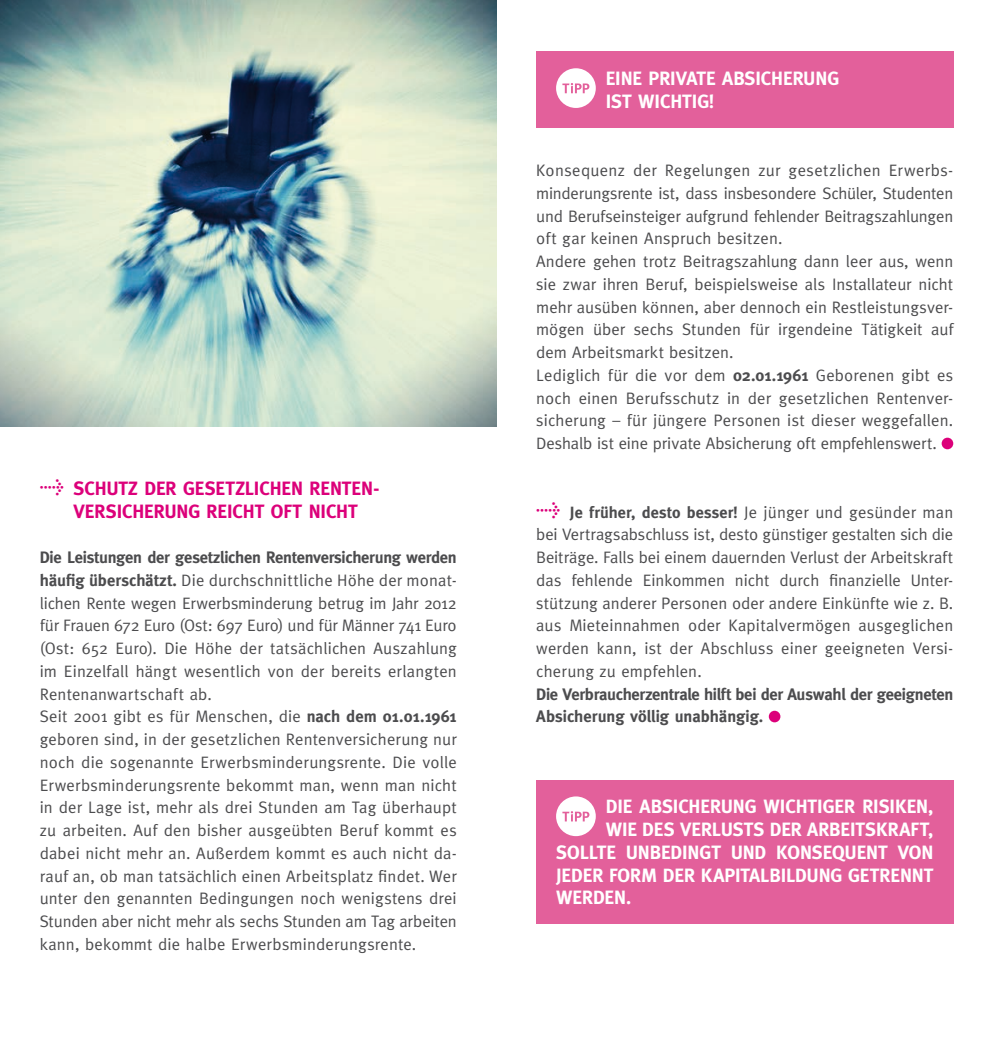
<style>
.page{position:relative;width:993px;height:1042px;background:#fff}
.page>*{position:absolute;margin:0;border:0;box-sizing:border-box;transform-origin:0 0}
.t1{font:700 19.25px/22.8px "Meta";color:#fff}
.t2{font:700 19.25px/22.8px "Meta";color:#dc007a}
.t3{font:16.62px/22.8px "Meta";letter-spacing:.01em;color:#4c4c4e}
.t4{font:700 16.62px/22.8px "Meta";letter-spacing:-.015em;color:#4c4c4e}
.s1{font-family:"Meta Normal Italic Expert";font-weight:400;font-size:28px}
.s2{font-weight:700}
.s3{font-family:"Meta Normal Italic Expert";font-size:28px;color:#dc007a}
.s4{font-weight:700;font-size:16.28px}
</style>
<div class="page">
<img style="left:0;top:0;width:496px;height:426px">
<div style="left:536px;top:52px;width:416px;height:76px;background:#e3609b"></div>
<div style="left:941px;top:438px;width:11px;height:11px;background:#dc007a;border-radius:50%"></div>
<div style="left:768px;top:711px;width:12px;height:11px;background:#dc007a;border-radius:50%"></div>
<svg style="left:556px;top:68px;width:39px;height:40px"></svg>
<div style="left:536px;top:780px;width:416px;height:144px;background:#e3609b"></div>
<svg style="left:556px;top:796px;width:39px;height:40px"></svg>
<p class="t2" style="left:73px;top:477px;width:307px;text-indent:-34px"><span class="s1">t</span> SCHUTZ DER GESETZLICHEN RENTEN-<br>VERSICHERUNG REICHT OFT NICHT</p>
<p class="t3" style="left:40px;top:546px;width:418px"><span class="s2">Die Leistungen der gesetzlichen Rentenversicherung werden häufig überschätzt.</span> Die durchschnittliche Höhe der monat&shy;lichen Rente wegen Erwerbsminderung betrug im Jahr 2012 für Frauen 672 Euro (Ost: 697 Euro) und für Männer 741 Euro (Ost: 652 Euro). Die Höhe der tatsächlichen Auszahlung im Einzelfall hängt wesentlich von der bereits erlangten Rentenanwartschaft ab.<br>Seit 2001 gibt es für Menschen, die <span class="s2">nach dem 01.01.1961 </span>geboren sind, in der gesetzlichen Rentenversicherung nur noch die sogenannte Erwerbsminderungsrente. Die volle Erwerbsminderungsrente bekommt man, wenn man nicht in der Lage ist, mehr als drei Stunden am Tag überhaupt zu arbeiten. Auf den bisher ausgeübten Beruf kommt es dabei nicht mehr an. Außerdem kommt es auch nicht da&shy;rauf an, ob man tatsächlich einen Arbeitsplatz findet. Wer unter den genannten Bedingungen noch wenigstens drei Stunden aber nicht mehr als sechs Stunden am Tag arbeiten kann, bekommt die halbe Erwerbsminderungsrente.</p>
<p class="t1" style="left:605px;top:67px;width:235px">EINE PRIVATE ABSICHERUNG<br>IST WICHTIG!</p>
<p class="t3" style="left:536px;top:159px;width:418px">Konsequenz der Regelungen zur gesetzlichen Erwerbs&shy;minderungsrente ist, dass insbesondere Schüler, Studenten und Berufseinsteiger aufgrund fehlender Beitragszahlungen oft gar keinen Anspruch besitzen.<br>Andere gehen trotz Beitragszahlung dann leer aus, wenn sie zwar ihren Beruf, beispielsweise als Installateur nicht mehr ausüben können, aber dennoch ein Restleistungsver&shy;mögen über sechs Stunden für irgendeine Tätigkeit auf dem Arbeitsmarkt besitzen.<br>Lediglich für die vor dem <span class="s2">02.01.1961</span> Geborenen gibt es noch einen Berufsschutz in der gesetzlichen Rentenver&shy;sicherung – für jüngere Personen ist dieser weggefallen.<br>Deshalb ist eine private Absicherung oft empfehlenswert.</p>
<p class="t3" style="left:536px;top:500px;width:418px;text-align:justify"><span class="s3">t</span> <span class="s4">Je früher, desto besser!</span> Je jünger und gesünder man bei Vertragsabschluss ist, desto günstiger gestalten sich die Beiträge. Falls bei einem dauernden Verlust der Arbeitskraft das fehlende Einkommen nicht durch finanzielle Unter&shy;stützung anderer Personen oder andere Einkünfte wie z. B. aus Mieteinnahmen oder Kapitalvermögen ausgeglichen werden kann, ist der Abschluss einer geeigneten Versi&shy;cherung zu empfehlen.</p>
<p class="t4" style="left:536px;top:682px;width:418px">Die Verbraucherzentrale hilft bei der Auswahl der geeigneten<br>Absicherung völlig unabhängig.</p>
<p class="t1" style="left:605px;top:795px;width:329px">DIE ABSICHERUNG WICHTIGER RISIKEN,</p>
<p class="t1" style="left:605px;top:818px;width:329px">WIE DES VERLUSTS DER ARBEITSKRAFT,</p>
<p class="t1" style="left:556px;top:841px;width:379px">SOLLTE UNBEDINGT UND KONSEQUENT VON</p>
<p class="t1" style="left:556px;top:863px;width:379px">JEDER FORM DER KAPITALBILDUNG GETRENNT</p>
<p class="t1" style="left:556px;top:886px;width:77px">WERDEN.</p>
</div>
